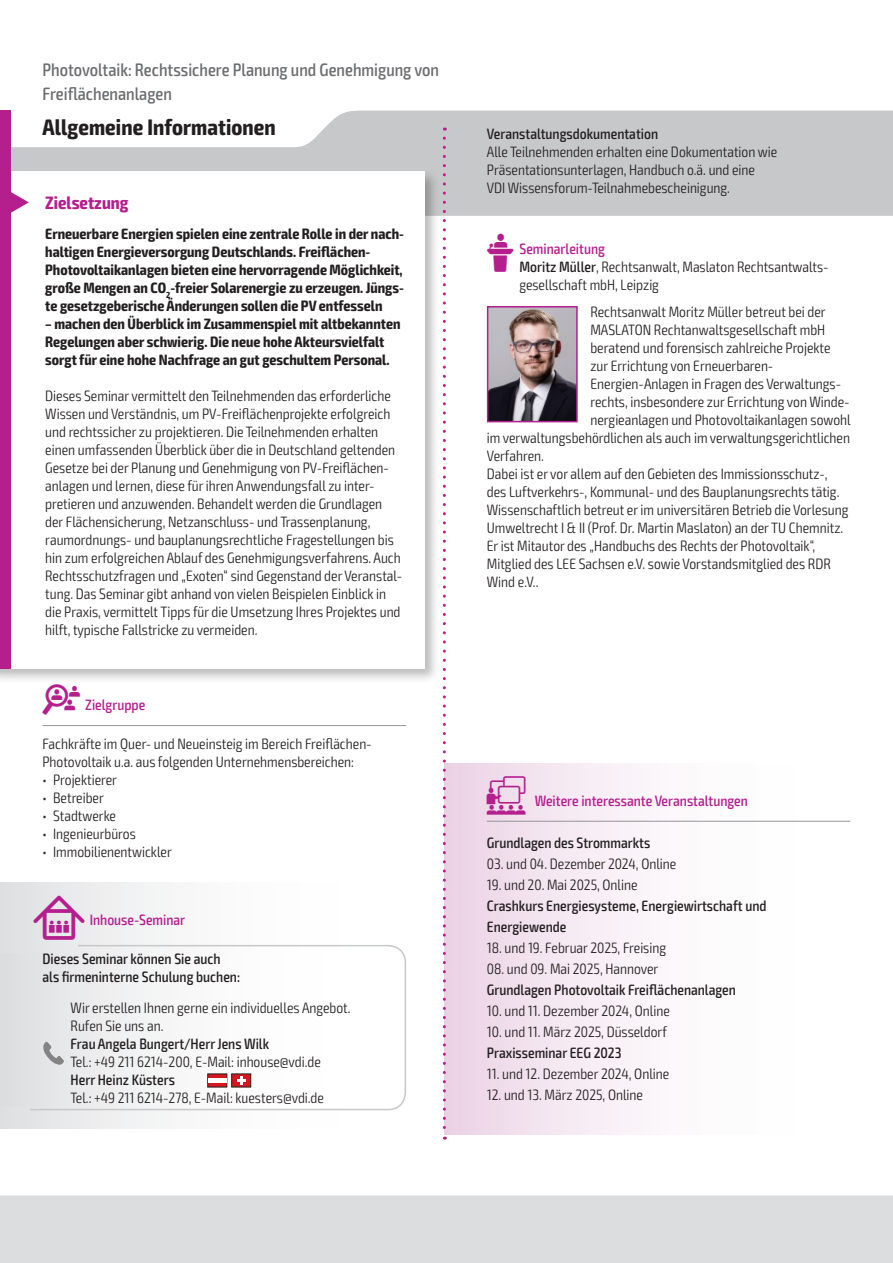
<style>
.page{position:relative;width:893px;height:1263px;background:#fff}
.page>*{position:absolute;margin:0;border:0;box-sizing:border-box;transform-origin:0 0}
.t1{font:700 condensed 22.5px "Exo 2";letter-spacing:.005em;color:#231f20}
.t2{font:500 condensed 18px/24px "Exo 2";color:#6c6d70}
.t3{font:700 condensed 18px "Exo 2";color:#b41e8d}
.t4{font:300 condensed 15px/18px "Exo 2";color:#231f20}
.t5{font:700 condensed 15px/18px "Exo 2";color:#231f20}
.t6{font:500 condensed 15px/21px "Exo 2";color:#231f20}
.t7{font:500 condensed 15px "Exo 2";color:#b41e8d}
.s1{font-family:"VDI Iconset S4 A Regular";font-weight:400;font-stretch:normal;color:#b41e8d}
.s2{font-weight:500;color:#b41e8d}
.s3{font-weight:500}
.s4{font-family:"VDI Iconset S4 A Regular";font-weight:400;font-stretch:normal}
.s5{font-family:"VDI Iconset S4 A Regular";font-weight:400;font-stretch:normal;font-size:15.45px}
.s6{font-family:"VDI Iconset S4 A Regular";font-weight:400;font-stretch:normal;font-size:19.5px}
</style>
<div class="page">
<div style="left:0;top:1195px;width:893px;height:68px;background:#dcdddf"></div>
<svg style="left:11px;top:111px;width:881px;height:105px;fill:#c7c8ca"></svg>
<hr style="left:892px;top:111px;width:1px;height:105px;background:#b41e8d">
<div style="left:0;top:111px;width:11px;height:63px;background:#b41e8d"></div>
<div style="left:0;top:168px;width:440px;height:516px;background:#231f20;opacity:.3"></div>
<div style="left:0;top:171px;width:424px;height:498px;background:#fff"></div>
<div style="left:0;top:171px;width:11px;height:498px;background:#b41e8d"></div>
<svg style="left:11px;top:192px;width:18px;height:21px"></svg>
<hr style="left:43px;top:725px;width:363px;height:1px;background:#939598">
<div style="left:444px;top:764px;width:406px;height:370px;background:linear-gradient(to right,#eed9e9,#fff)"></div>
<hr style="left:487px;top:821px;width:363px;height:1px;background:#939598">
<img style="left:490px;top:309px;width:85px;height:110px">
<div style="left:487px;top:306px;width:91px;height:116px;border:2px solid #b41e8d"></div>
<div style="left:0;top:882px;width:406px;height:247px;background:linear-gradient(to right,#e4e5e7,#fff)"></div>
<svg style="left:29px;top:944px;width:377px;height:167px"></svg>
<div style="left:0;top:954px;width:383px;height:152px;background:linear-gradient(to right,#e2e3e5,#fff)"></div>
<svg style="left:207px;top:1073px;width:44px;height:14px"></svg>
<hr style="left:208px;top:1078px;width:19px;height:4px;background:#fff">
<svg style="left:43px;top:1042px;width:21px;height:23px"></svg>
<svg style="left:443px;top:138px;width:3px;height:1002px"></svg>
<p class="t2" style="left:43px;top:58px;width:398px">Photovoltaik: Rechtssichere Planung und Genehmigung von<br>Freiflächenanlagen</p>
<h1 class="t1" style="left:43px;top:113px;width:235px">Allgemeine Informationen</h1>
<p class="t6" style="left:487px;top:124px;width:173px">Veranstaltungsdokumentation</p>
<p class="t4" style="left:487px;top:143px;width:292px">Alle Teilnehmenden erhalten eine Dokumentation wie<br>Präsentationsunterlagen, Handbuch o.ä. und eine<br>VDI Wissensforum-Teilnahmebescheinigung.</p>
<p class="t5" style="left:45px;top:225px;width:360px">Erneuerbare Energien spielen eine zentrale Rolle in der nach&shy;haltigen Energieversorgung Deutschlands. Freiflächen-Photovoltaikanlagen bieten eine hervorragende Möglichkeit, große Mengen an CO<sub>2</sub>-freier Solarenergie zu erzeugen. Jüngs&shy;te gesetzgeberische Änderungen sollen die PV entfesseln</p>
<p class="t5" style="left:45px;top:315px;width:357px">– machen den Überblick im Zusammenspiel mit altbekannten<br>Regelungen aber schwierig. Die neue hohe Akteursvielfalt sorgt für eine hohe Nachfrage an gut geschultem Personal.</p>
<p class="t4" style="left:45px;top:387px;width:358px">Dieses Seminar vermittelt den Teilnehmenden das erforderliche Wissen und Verständnis, um PV-Freiflächenprojekte erfolgreich und rechtssicher zu projektieren. Die Teilnehmenden erhalten einen umfassenden Überblick über die in Deutschland geltenden Gesetze bei der Planung und Genehmigung von PV-Freiflächen&shy;anlagen und lernen, diese für ihren Anwendungsfall zu inter&shy;pretieren und anzuwenden. Behandelt werden die Grundlagen der Flächensicherung, Netzanschluss- und Trassenplanung, raumordnungs- und bauplanungsrechtliche Fragestellungen bis hin zum erfolgreichen Ablauf des Genehmigungsverfahrens. Auch Rechtsschutzfragen und „Exoten“ sind Gegenstand der Veranstal&shy;tung. Das Seminar gibt anhand von vielen Beispielen Einblick in die Praxis, vermittelt Tipps für die Umsetzung Ihres Projektes und hilft, typische Fallstricke zu vermeiden.</p>
<p class="t3" style="left:45px;top:192px;width:85px">Zielsetzung</p>
<p class="t4" style="left:519px;top:240px;width:311px;text-indent:-33px"><span class="s1">L</span> <span class="s2">Seminarleitung<br></span><span class="s3">Moritz Müller</span>, Rechtsanwalt, Maslaton Rechtsantwalts&shy;gesellschaft mbH, Leipzig</p>
<p class="t4" style="left:590px;top:303px;width:237px">Rechtsanwalt Moritz Müller betreut bei der</p>
<p class="t4" style="left:590px;top:321px;width:236px">MASLATON Rechtanwaltsgesellschaft mbH</p>
<p class="t4" style="left:590px;top:339px;width:242px">beratend und forensisch zahlreiche Projekte</p>
<p class="t4" style="left:590px;top:357px;width:184px">zur Errichtung von Erneuerbaren-</p>
<p class="t4" style="left:590px;top:375px;width:252px">Energien-Anlagen in Fragen des Verwaltungs-</p>
<p class="t4" style="left:590px;top:393px;width:261px">rechts, insbesondere zur Errichtung von Winde-</p>
<p class="t4" style="left:590px;top:411px;width:262px">nergieanlagen und Photovoltaikanlagen sowohl</p>
<p class="t4" style="left:487px;top:429px;width:365px">im verwaltungsbehördlichen als auch im verwaltungsgerichtlichen</p>
<p class="t4" style="left:487px;top:447px;width:59px">Verfahren.</p>
<p class="t4" style="left:487px;top:465px;width:342px">Dabei ist er vor allem auf den Gebieten des Immissionsschutz-,</p>
<p class="t4" style="left:487px;top:483px;width:354px">des Luftverkehrs-, Kommunal- und des Bauplanungsrechts tätig.</p>
<p class="t4" style="left:487px;top:501px;width:363px">Wissenschaftlich betreut er im universitären Betrieb die Vorlesung</p>
<p class="t4" style="left:487px;top:519px;width:358px">Umweltrecht I &amp; II (Prof. Dr. Martin Maslaton) an der TU Chemnitz.</p>
<p class="t4" style="left:487px;top:537px;width:330px">Er ist Mitautor des „Handbuchs des Rechts der Photovoltaik“,</p>
<p class="t4" style="left:487px;top:555px;width:345px">Mitglied des LEE Sachsen e.V. sowie Vorstandsmitglied des RDR</p>
<p class="t4" style="left:487px;top:573px;width:53px">Wind e.V..</p>
<p class="t7" style="left:43px;top:696px;width:104px"><span class="s4">Z</span> Zielgruppe</p>
<p class="t4" style="left:43px;top:735px;width:331px">Fachkräfte im Quer- und Neueinsteig im Bereich Freiflächen-<br>Photovoltaik u.a. aus folgenden Unternehmensbereichen:</p>
<p class="t4" style="left:43px;top:771px;width:76px">• Projektierer</p>
<p class="t4" style="left:43px;top:789px;width:63px">• Betreiber</p>
<p class="t4" style="left:43px;top:807px;width:75px">• Stadtwerke</p>
<p class="t4" style="left:43px;top:825px;width:95px">• Ingenieurbüros</p>
<p class="t4" style="left:43px;top:843px;width:131px">• Immobilienentwickler</p>
<p class="t7" style="left:33px;top:911px;width:153px"><span class="s5">I</span> Inhouse-Seminar</p>
<p class="t6" style="left:43px;top:950px;width:199px;line-height:18px">Dieses Seminar können Sie auch als firmeninterne Schulung buchen:</p>
<p class="t4" style="left:71px;top:999px;width:282px">Wir erstellen Ihnen gerne ein individuelles Angebot.<br>Rufen Sie uns an.</p>
<p class="t6" style="left:71px;top:1034px;width:200px">Frau Angela Bungert/Herr Jens Wilk</p>
<p class="t4" style="left:71px;top:1053px;width:252px">Tel.: +49 211 6214-200, E-Mail: inhouse@vdi.de</p>
<p class="t6" style="left:71px;top:1070px;width:106px">Herr Heinz Küsters</p>
<p class="t4" style="left:71px;top:1089px;width:255px">Tel.: +49 211 6214-278, E-Mail: kuesters@vdi.de</p>
<p class="t7" style="left:487px;top:792px;width:263px"><span class="s6">W</span> Weitere interessante Veranstaltungen</p>
<p class="t6" style="left:487px;top:833px;width:165px">Grundlagen des Strommarkts</p>
<p class="t4" style="left:487px;top:855px;width:191px">03. und 04. Dezember 2024, Online</p>
<p class="t4" style="left:487px;top:876px;width:152px">19. und 20. Mai 2025, Online</p>
<p class="t6" style="left:487px;top:896px;width:281px">Crashkurs Energiesysteme, Energiewirtschaft und<br>Energiewende</p>
<p class="t4" style="left:487px;top:939px;width:181px">18. und 19. Februar 2025, Freising</p>
<p class="t4" style="left:487px;top:960px;width:173px">08. und 09. Mai 2025, Hannover</p>
<p class="t6" style="left:487px;top:980px;width:251px">Grundlagen Photovoltaik Freiflächenanlagen</p>
<p class="t4" style="left:487px;top:1002px;width:184px">10. und 11. Dezember 2024, Online</p>
<p class="t4" style="left:487px;top:1023px;width:182px">10. und 11. März 2025, Düsseldorf</p>
<p class="t6" style="left:487px;top:1043px;width:136px">Praxisseminar EEG 2023</p>
<p class="t4" style="left:487px;top:1065px;width:184px">11. und 12. Dezember 2024, Online</p>
<p class="t4" style="left:487px;top:1086px;width:158px">12. und 13. März 2025, Online</p>
</div>
